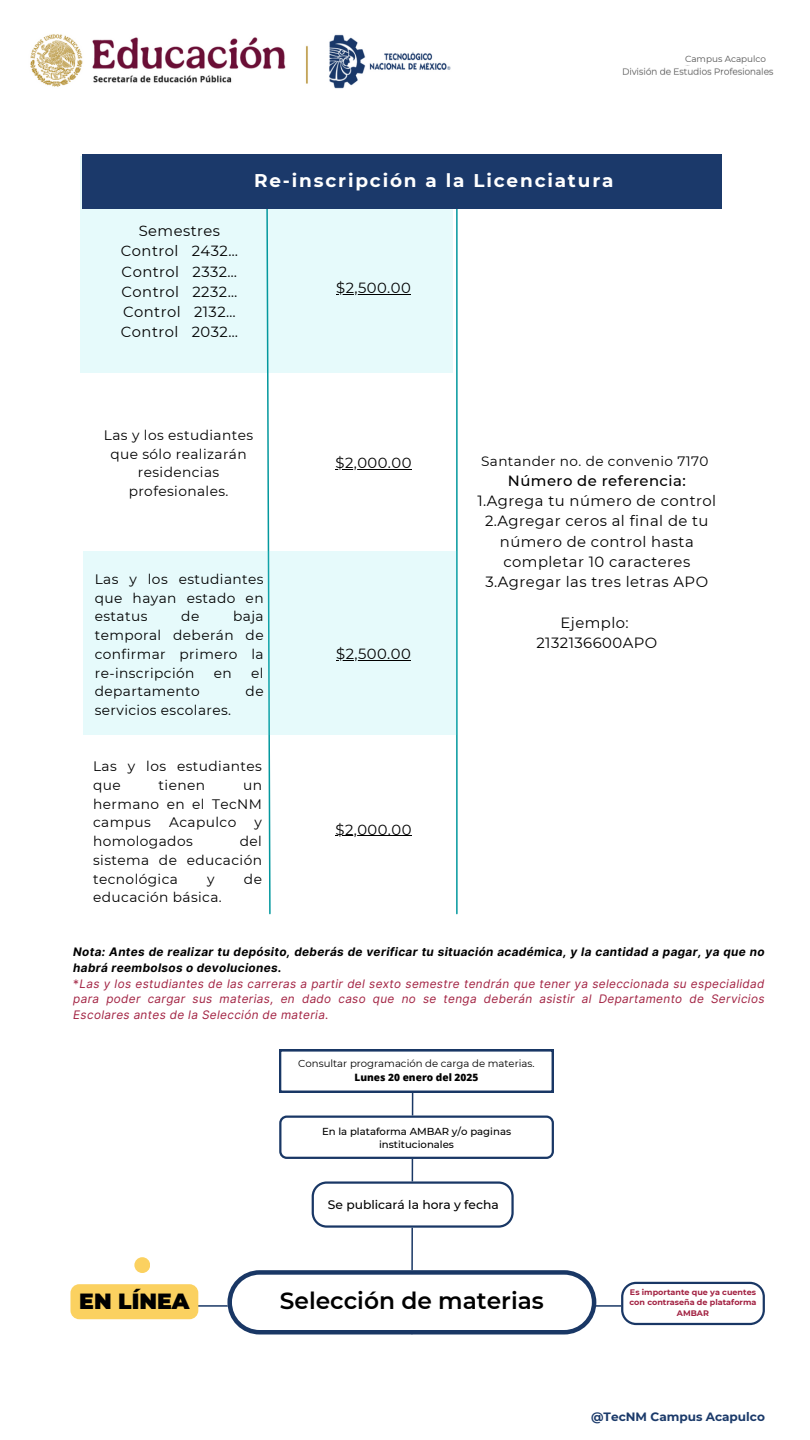
<style>
.page{position:relative;width:810px;height:1440px;background:#fff}
.page>*{position:absolute;margin:0;border:0;box-sizing:border-box;transform-origin:0 0}
.t1{font:600 23.3px "Montserrat";color:#000}
.t2{font:900 21.9px "Montserrat";color:#000}
.t3{font:700 18.4px "Montserrat";letter-spacing:.1em;color:#fff}
.t4{font:14.8px/20.2px "Montserrat";letter-spacing:.03em;color:#000;text-align:center}
.t5{font:14.7px/20.2px "Montserrat";letter-spacing:.03em;color:#000;text-align:center}
.t6{font:13.7px/18.8px "Montserrat";letter-spacing:.03em;color:#000;text-align:justify}
.t7{font:13.6px "Montserrat";letter-spacing:.03em;color:#000}
.t8{font:500 12.3px "Montserrat";color:#000}
.t9{font:700 12.1px "Montserrat";color:#1b3a6a}
.t10{font:italic 11.7px/15.8px "Inter";letter-spacing:.03em;color:#a22242}
.t11{font:500 10.1px/13.5px "Montserrat";color:#000;text-align:center}
.t12{font:10.1px "Montserrat";color:#000}
.t13{font:800 10.1px "Open Sans";color:#000}
.t14{font:8.9px "Montserrat";color:#545454}
.t15{font:700 8px/10.7px "Montserrat";color:#a22242;text-align:center}
.s1{font-weight:500}
.s2{font-weight:700;color:#000}
.s3{font-style:normal}
</style>
<div class="page">
<div style="left:81px;top:157px;width:372px;height:216px;background:#e6fafb"></div>
<svg style="left:265px;top:209px;width:6px;height:706px"></svg>
<hr style="left:456px;top:157px;width:2px;height:757px;background:#03989e">
<div style="left:83px;top:155px;width:639px;height:54px;background:#1b396a"></div>
<hr style="left:336px;top:294px;width:75px;height:1px;background:#000">
<hr style="left:336px;top:469px;width:76px;height:1px;background:#000">
<div style="left:83px;top:551px;width:374px;height:183px;background:#e6fafb"></div>
<hr style="left:336px;top:660px;width:75px;height:1px;background:#000">
<hr style="left:336px;top:835px;width:76px;height:1px;background:#000">
<img style="left:622px;top:65px;width:152px;height:10px">
<hr style="left:183px;top:1305px;width:459px;height:2px;background:#193765">
<div style="left:134px;top:1257px;width:16px;height:16px;background:#fbd160;border-radius:50%"></div>
<div style="left:70px;top:1284px;width:128px;height:35px;background:#fbd160;border-radius:9px"></div>
<svg style="left:227px;top:1049px;width:369px;height:286px"></svg>
<svg style="left:621px;top:1282px;width:144px;height:43px"></svg>
<img style="left:30px;top:34px;width:421px;height:55px">
<h3 class="t5" style="left:121px;top:221px;width:118px">Semestres<br>Control 2432…<br>Control 2332…<br>Control 2232…<br>Control 2132…<br>Control 2032…</h3>
<p class="t3" style="left:254px;top:169px;width:361px">Re-inscripción a la Licenciatura</p>
<p class="t5" style="left:336px;top:278px;width:76px">$2,500.00</p>
<h4 class="t14" style="left:685px;top:53px;width:83px">Campus Acapulco</h4>
<p class="t6" style="left:104px;top:426px;width:151px;text-align:center">Las y los estudiantes que sólo realizarán residencias profesionales.</p>
<p class="t6" style="left:95px;top:570px;width:170px">Las y los estudiantes que hayan estado en estatus</p>
<p class="t6" style="left:95px;top:607px;width:170px;text-indent:138px">baja temporal deberán de confirmar primero la re-inscripción</p>
<p class="t6" style="left:181px;top:607px;width:20px">de</p>
<p class="t6" style="left:214px;top:663px;width:20px">en</p>
<p class="t6" style="left:251px;top:663px;width:14px">el</p>
<p class="t6" style="left:95px;top:682px;width:107px">departamento</p>
<p class="t6" style="left:246px;top:682px;width:20px">de</p>
<p class="t6" style="left:95px;top:701px;width:138px">servicios escolares.</p>
<h4 class="t6" style="left:93px;top:757px;width:170px">Las y los estudiantes que</h4>
<h4 class="t6" style="left:159px;top:776px;width:48px">tienen</h4>
<h4 class="t6" style="left:93px;top:776px;width:170px;text-indent:150px">un hermano en el TecNM campus</h4>
<h4 class="t6" style="left:169px;top:813px;width:69px">Acapulco</h4>
<h4 class="t6" style="left:255px;top:813px;width:9px">y</h4>
<h4 class="t6" style="left:93px;top:832px;width:101px">homologados</h4>
<h4 class="t6" style="left:93px;top:832px;width:170px;text-indent:147px">del sistema de educación tecnológica</h4>
<h4 class="t6" style="left:207px;top:869px;width:9px">y</h4>
<h4 class="t6" style="left:244px;top:869px;width:20px">de</h4>
<h4 class="t6" style="left:93px;top:888px;width:130px">educación básica.</h4>
<h4 class="t5" style="left:336px;top:453px;width:77px">$2,000.00</h4>
<h4 class="t5" style="left:336px;top:644px;width:76px">$2,500.00</h4>
<h4 class="t5" style="left:336px;top:819px;width:77px">$2,000.00</h4>
<h4 class="t7" style="left:481px;top:453px;width:229px">Santander no. de convenio 7170</h4>
<h4 class="t4" style="left:477px;top:471px;width:240px"><span class="s1">Número de referencia:<br></span>1.Agrega tu número de control<br>2.Agregar ceros al final de tu número de control hasta completar 10 caracteres<br>3.Agregar las tres letras APO</h4>
<h4 class="t4" style="left:536px;top:612px;width:122px">Ejemplo:<br>2132136600APO</h4>
<h4 class="t10" style="left:73px;top:944px;width:693px"><span class="s2">Nota: Antes de realizar tu depósito, deberás de verificar tu situación académica, y la cantidad a pagar, ya que no habrá reembolsos o devoluciones.<br></span><span class="s3">*</span>Las y los estudiantes de las carreras a partir del sexto semestre tendrán que tener ya seleccionada su especialidad para poder cargar sus materias, en dado caso que no se tenga deberán asistir al Departamento de Servicios Escolares antes de la Selección de materia.</h4>
<h6 class="t12" style="left:298px;top:1057px;width:238px">Consultar programación de carga de materias.</h6>
<p class="t13" style="left:355px;top:1070px;width:125px">Lunes 20 enero del 2025</p>
<p class="t11" style="left:322px;top:1125px;width:191px">En la plataforma AMBAR y/o paginas institucionales</p>
<p class="t8" style="left:328px;top:1197px;width:172px">Se publicará la hora y fecha</p>
<h4 class="t2" style="left:79px;top:1288px;width:112px">EN LÍNEA</h4>
<h4 class="t1" style="left:280px;top:1287px;width:266px">Selección de materias</h4>
<p class="t15" style="left:630px;top:1287px;width:128px">Es importante que ya cuentes con contraseña de plataforma<br>AMBAR</p>
<p class="t9" style="left:591px;top:1410px;width:175px">@TecNM Campus Acapulco</p>
</div>
